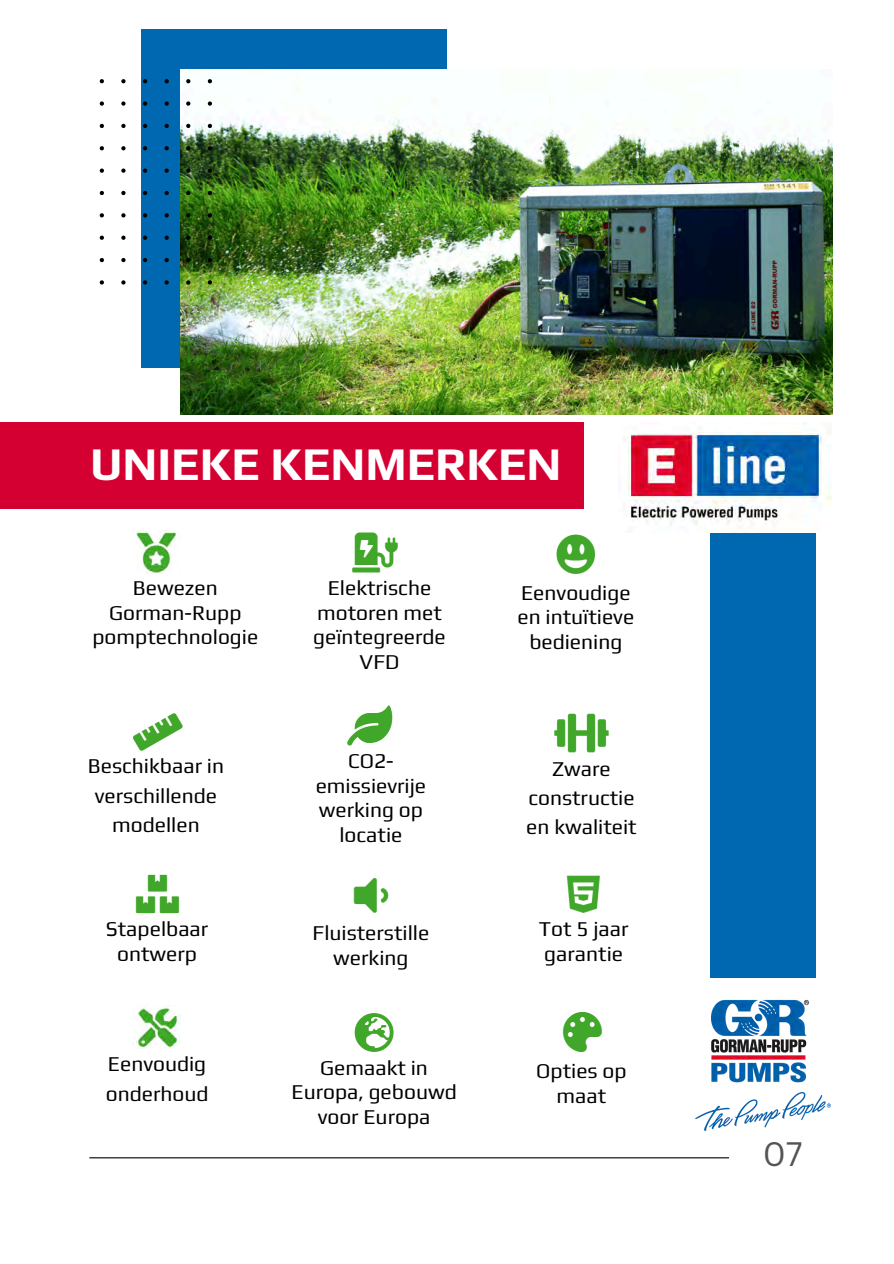
<style>
.page{position:relative;width:894px;height:1264px;background:#fff}
.page>*{position:absolute;margin:0;border:0;box-sizing:border-box;transform-origin:0 0}
.t1{font:700 46.5px "Play";color:#fff}
.t2{font:33px "Canva Sans";color:#545454}
.t3{font:21px/24.8px "Play";color:#000;text-align:center}
</style>
<div class="page">
<div style="left:141px;top:29px;width:305px;height:338px;background:#0067b1"></div>
<img style="left:180px;top:69px;width:651px;height:346px">
<svg style="left:100px;top:79px;width:112px;height:205px"></svg>
<hr style="left:89px;top:1157px;width:639px;height:1px;background:#000">
<div style="left:709px;top:445px;width:106px;height:533px;background:#0067b1"></div>
<img style="left:623px;top:422px;width:208px;height:110px">
<div style="left:0;top:422px;width:583px;height:87px;background:#d50032"></div>
<img style="left:136px;top:530px;width:44px;height:43px">
<img style="left:352px;top:532px;width:46px;height:41px">
<img style="left:556px;top:534px;width:40px;height:40px">
<img style="left:132px;top:713px;width:51px;height:38px">
<img style="left:347px;top:705px;width:46px;height:41px">
<img style="left:554px;top:713px;width:55px;height:40px">
<img style="left:135px;top:874px;width:45px;height:40px">
<img style="left:353px;top:878px;width:36px;height:35px">
<img style="left:566px;top:875px;width:35px;height:38px">
<img style="left:132px;top:1005px;width:49px;height:43px">
<img style="left:562px;top:1012px;width:41px;height:40px">
<img style="left:354px;top:1013px;width:40px;height:39px">
<img style="left:695px;top:1092px;width:135px;height:38px">
<img style="left:711px;top:999px;width:99px;height:84px">
<p class="t1" style="left:90px;top:436px;width:473px">UNIEKE KENMERKEN</p>
<p class="t3" style="left:92px;top:575px;width:167px">Bewezen<br>Gorman-Rupp pomptechnologie</p>
<p class="t3" style="left:313px;top:575px;width:134px">Elektrische motoren met geïntegreerde<br>VFD</p>
<p class="t3" style="left:517px;top:579px;width:118px">Eenvoudige en intuïtieve bediening</p>
<p class="t3" style="left:315px;top:748px;width:112px">CO2- emissievrije werking op locatie</p>
<p class="t3" style="left:88px;top:751px;width:138px;line-height:29.2px">Beschikbaar in verschillende modellen</p>
<p class="t3" style="left:526px;top:753px;width:112px;line-height:29.2px">Zware constructie en kwaliteit</p>
<p class="t3" style="left:106px;top:916px;width:104px">Stapelbaar ontwerp</p>
<p class="t3" style="left:106px;top:1049px;width:104px;line-height:29.2px;text-align:left">Eenvoudig onderhoud</p>
<p class="t3" style="left:312px;top:920px;width:118px">Fluisterstille werking</p>
<p class="t3" style="left:291px;top:1054px;width:167px">Gemaakt in<br>Europa, gebouwd voor Europa</p>
<p class="t3" style="left:538px;top:916px;width:91px;text-align:left">Tot 5 jaar garantie</p>
<p class="t3" style="left:536px;top:1058px;width:92px">Opties op maat</p>
<p class="t2" style="left:762px;top:1130px;width:41px">07</p>
</div>
